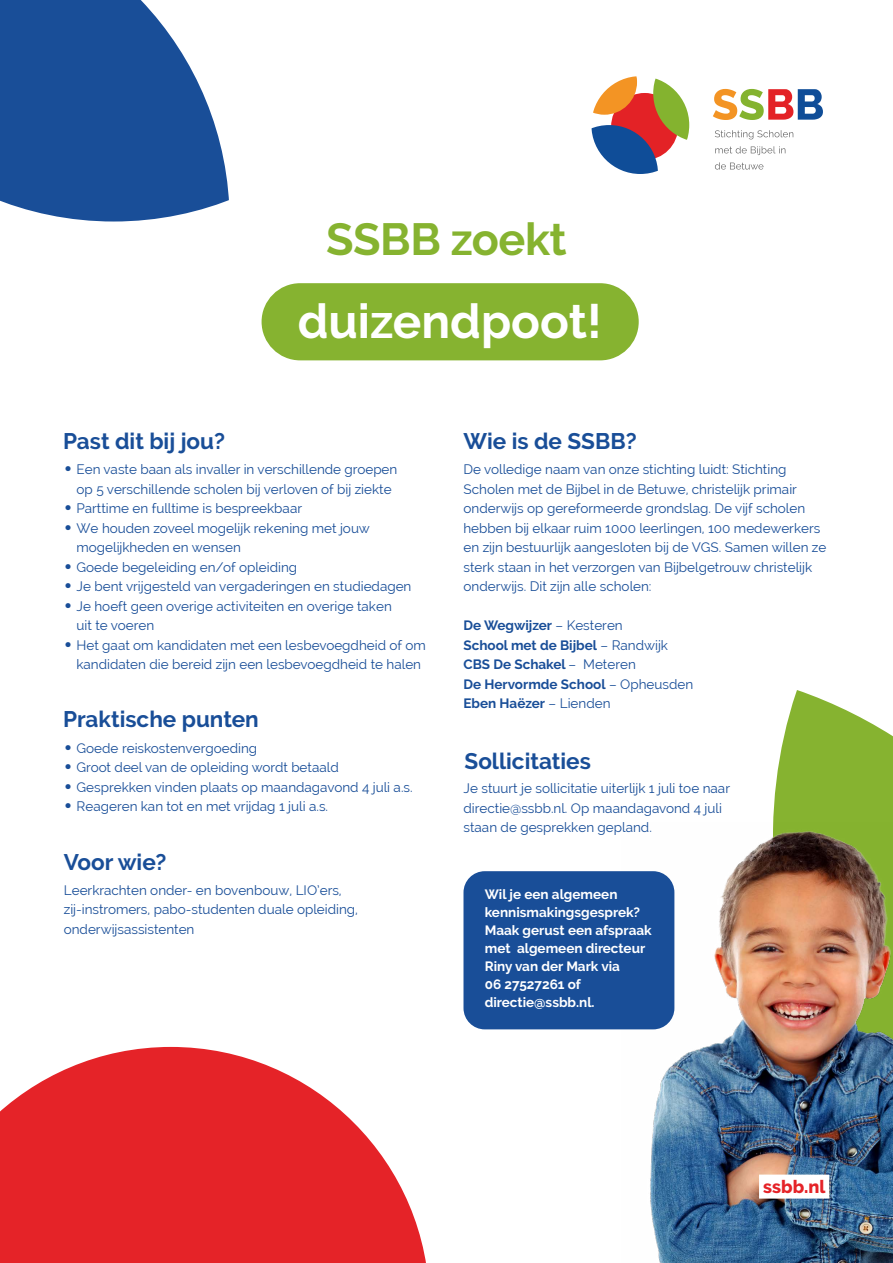
<style>
.page{position:relative;width:893px;height:1263px;background:#fff}
.page>*{position:absolute;margin:0;border:0;box-sizing:border-box;transform-origin:0 0}
.t1{font:700 47.7px "Raleway";color:#fff}
.t2{font:700 44.85px "Raleway";letter-spacing:-.01em;color:#86b330}
.t3{font:700 22.5px "Raleway";color:#194e98}
.t4{font:800 18px "Raleway";color:#e52328}
.t5{font:13.5px/19.5px "Raleway";color:#194e98}
.t6{font:700 13.5px/18px "Raleway";color:#fff}
.t7{font:700 13.5px/19.5px "Raleway";color:#194e98}
.s1{font-weight:700;font-size:24px}
.s2{font-weight:400}
</style>
<div class="page">
<svg style="left:773px;top:690px;width:120px;height:133px;fill:#86b330"></svg>
<svg style="left:0;top:1047px;width:426px;height:216px;fill:#e52328"></svg>
<div style="left:262px;top:283px;width:377px;height:77px;background:#86b330;border-radius:39px"></div>
<svg style="left:715px;top:130px;width:78px;height:9px"></svg>
<svg style="left:715px;top:146px;width:70px;height:9px"></svg>
<svg style="left:715px;top:162px;width:48px;height:8px"></svg>
<svg style="left:713px;top:89px;width:110px;height:31px"></svg>
<svg style="left:591px;top:76px;width:98px;height:98px"></svg>
<img style="left:621px;top:823px;width:272px;height:440px">
<svg style="left:0;top:0;width:229px;height:221px;background:#3b68a7"></svg>
<div style="left:759px;top:1174px;width:70px;height:24px;background:#fff"></div>
<div style="left:463px;top:871px;width:211px;height:158px;background:#194e98;border-radius:21px"></div>
<h2 class="t2" style="left:326px;top:213px;width:242px">SSBB zoekt</h2>
<h1 class="t1" style="left:298px;top:294px;width:306px">duizendpoot!</h1>
<h3 class="t3" style="left:63px;top:428px;width:163px">Past dit bij jou?</h3>
<h3 class="t3" style="left:463px;top:428px;width:175px">Wie is de SSBB?</h3>
<p class="t5" style="left:64px;top:459px;width:335px;text-align:center"><span class="s1">•</span> Een vaste baan als invaller in verschillende groepen op 5 verschillende scholen bij verloven of bij ziekte</p>
<p class="t5" style="left:64px;top:498px;width:240px"><span class="s1">•</span> Parttime en fulltime is bespreekbaar</p>
<p class="t5" style="left:77px;top:518px;width:295px;text-indent:-13px"><span class="s1">•</span> We houden zoveel mogelijk rekening met jouw mogelijkheden en wensen</p>
<p class="t5" style="left:64px;top:557px;width:235px"><span class="s1">•</span> Goede begeleiding en/of opleiding</p>
<p class="t5" style="left:64px;top:576px;width:349px"><span class="s1">•</span> Je bent vrijgesteld van vergaderingen en studiedagen</p>
<p class="t5" style="left:77px;top:596px;width:317px;text-indent:-13px"><span class="s1">•</span> Je hoeft geen overige activiteiten en overige taken uit te voeren</p>
<p class="t5" style="left:64px;top:635px;width:363px;text-align:center"><span class="s1">•</span> Het gaat om kandidaten met een lesbevoegdheid of om kandidaten die bereid zijn een lesbevoegdheid te halen</p>
<h3 class="t3" style="left:63px;top:706px;width:197px">Praktische punten</h3>
<p class="t5" style="left:64px;top:738px;width:195px"><span class="s1">•</span> Goede reiskostenvergoeding</p>
<p class="t5" style="left:64px;top:757px;width:276px"><span class="s1">•</span> Groot deel van de opleiding wordt betaald</p>
<p class="t5" style="left:64px;top:777px;width:350px"><span class="s1">•</span> Gesprekken vinden plaats op maandagavond 4 juli a.s.</p>
<p class="t5" style="left:64px;top:796px;width:266px"><span class="s1">•</span> Reageren kan tot en met vrijdag 1 juli a.s.</p>
<h3 class="t3" style="left:64px;top:849px;width:104px">Voor wie?</h3>
<p class="t5" style="left:64px;top:880px;width:296px">Leerkrachten onder- en bovenbouw, LIO’ers, zij-instromers, pabo-studenten duale opleiding, onderwijsassistenten</p>
<p class="t5" style="left:463px;top:459px;width:364px">De volledige naam van onze stichting luidt: Stichting Scholen met de Bijbel in de Betuwe, christelijk primair onderwijs op gereformeerde grondslag. De vijf scholen hebben bij elkaar ruim 1000 leerlingen, 100 medewerkers en zijn bestuurlijk aangesloten bij de VGS. Samen willen ze sterk staan in het verzorgen van Bijbelgetrouw christelijk onderwijs. Dit zijn alle scholen:</p>
<p class="t7" style="left:463px;top:616px;width:231px">De Wegwijzer <span class="s2">– Kesteren<br></span>School met de Bijbel <span class="s2">– Randwijk<br></span>CBS De Schakel <span class="s2">– Meteren<br></span>De Hervormde School <span class="s2">– Opheusden<br></span>Eben Haëzer <span class="s2">– Lienden</span></p>
<h3 class="t3" style="left:465px;top:748px;width:128px">Sollicitaties</h3>
<p class="t5" style="left:463px;top:779px;width:268px">Je stuurt je sollicitatie uiterlijk 1 juli toe naar directie@ssbb.nl. Op maandagavond 4 juli staan de gesprekken gepland.</p>
<p class="t6" style="left:485px;top:885px;width:168px">Wil je een algemeen kennismakingsgesprek?<br>Maak gerust een afspraak met algemeen directeur<br>Riny van der Mark via<br>06 27527261 of directie@ssbb.nl.</p>
<h3 class="t4" style="left:763px;top:1176px;width:64px">ssbb.nl</h3>
</div>
